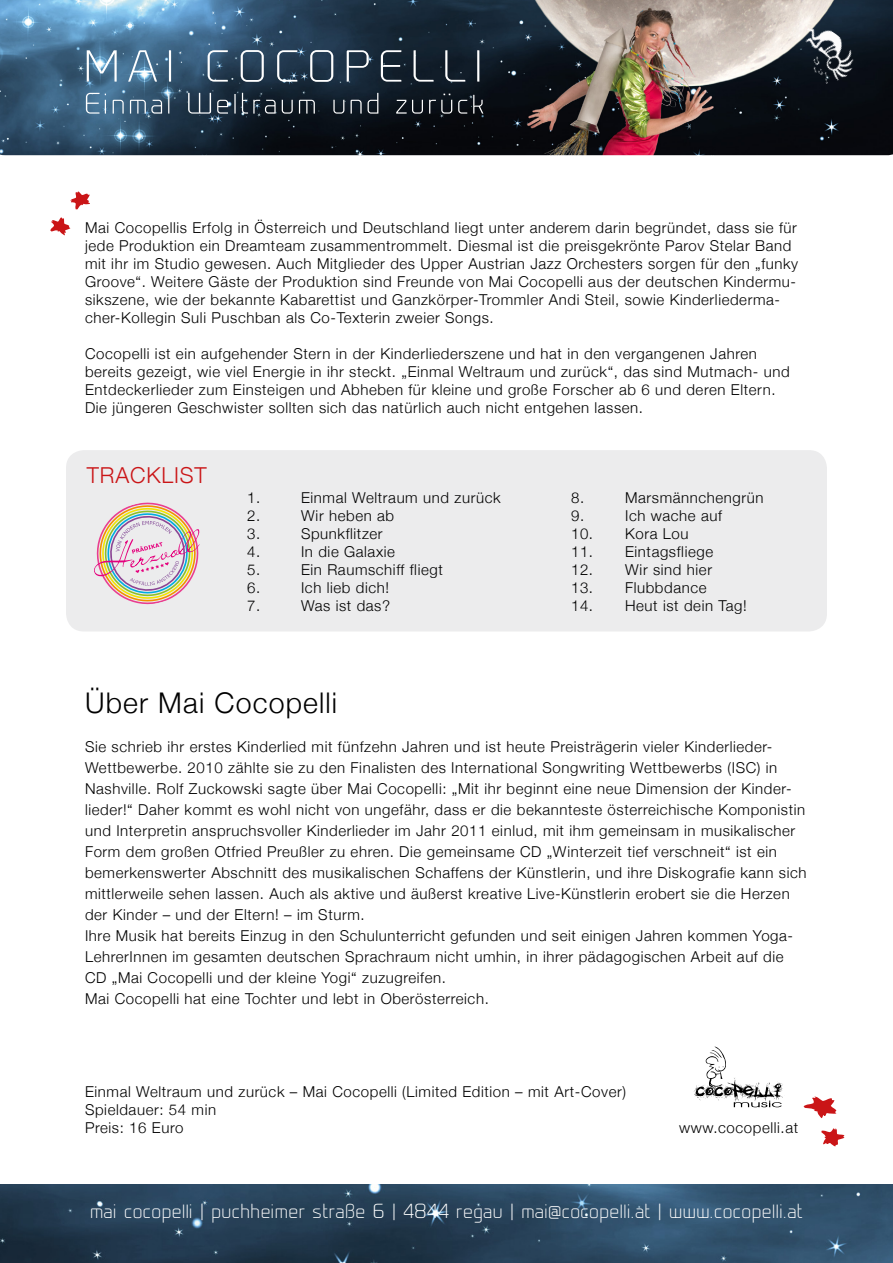
<style>
.page{position:relative;width:893px;height:1263px;background:#fff}
.page>*{position:absolute;margin:0;border:0;box-sizing:border-box;transform-origin:0 0}
.t1{font:300 28.5px "Helvetica Neue";letter-spacing:.04em;color:#000}
.t2{font:300 21.9px "Helvetica Neue";letter-spacing:.04em;color:#ca1517}
.t3{font:300 18.9px "Prime";letter-spacing:.02em;color:#fff}
.t4{font:300 15px/21px "Helvetica Neue";letter-spacing:.04em;color:#000}
</style>
<div class="page">
<div style="left:66px;top:450px;width:761px;height:181px;background:#ececed;border-radius:18px"></div>
<img style="left:0;top:1184px;width:893px;height:79px">
<svg style="left:694px;top:1046px;width:89px;height:61px"></svg>
<svg style="left:50px;top:217px;width:21px;height:18px"></svg>
<svg style="left:70px;top:191px;width:20px;height:19px"></svg>
<svg style="left:821px;top:1128px;width:23px;height:18px"></svg>
<svg style="left:803px;top:1096px;width:33px;height:22px"></svg>
<svg style="left:94px;top:502px;width:106px;height:103px"></svg>
<img style="left:0;top:0;width:893px;height:155px">
<img style="left:788px;top:19px;width:75px;height:72px">
<svg style="left:86px;top:93px;width:397px;height:21px;background:#364654"></svg>
<svg style="left:87px;top:50px;width:392px;height:32px;background:#445b6e"></svg>
<p class="t4" style="left:85px;top:218px;width:715px;line-height:18px">Mai Cocopellis Erfolg in Österreich und Deutschland liegt unter anderem darin begründet, dass sie für jede Produktion ein Dreamteam zusammentrommelt. Diesmal ist die preisgekrönte Parov Stelar Band mit ihr im Studio gewesen. Auch Mitglieder des Upper Austrian Jazz Orchesters sorgen für den „funky Groove“. Weitere Gäste der Produktion sind Freunde von Mai Cocopelli aus der deutschen Kindermu&shy;sikszene, wie der bekannte Kabarettist und Ganzkörper-Trommler Andi Steil, sowie Kinderliederma&shy;cher-Kollegin Suli Puschban als Co-Texterin zweier Songs.</p>
<p class="t4" style="left:85px;top:344px;width:706px;line-height:18px">Cocopelli ist ein aufgehender Stern in der Kinderliederszene und hat in den vergangenen Jahren bereits gezeigt, wie viel Energie in ihr steckt. „Einmal Weltraum und zurück“, das sind Mutmach- und Entdeckerlieder zum Einsteigen und Abheben für kleine und große Forscher ab 6 und deren Eltern.<br>Die jüngeren Geschwister sollten sich das natürlich auch nicht entgehen lassen.</p>
<h2 class="t2" style="left:87px;top:457px;width:122px">TRACKLIST</h2>
<p class="t4" style="left:247px;top:486px;width:15px">1.</p>
<p class="t4" style="left:301px;top:486px;width:201px">Einmal Weltraum und zurück</p>
<p class="t4" style="left:571px;top:486px;width:15px">8.</p>
<p class="t4" style="left:625px;top:486px;width:140px">Marsmännchengrün</p>
<p class="t4" style="left:247px;top:504px;width:15px">2.</p>
<p class="t4" style="left:301px;top:504px;width:95px">Wir heben ab</p>
<p class="t4" style="left:571px;top:504px;width:15px">9.</p>
<p class="t4" style="left:625px;top:504px;width:98px">Ich wache auf</p>
<p class="t4" style="left:247px;top:522px;width:15px">3.</p>
<p class="t4" style="left:301px;top:522px;width:83px">Spunkflitzer</p>
<p class="t4" style="left:571px;top:522px;width:119px">10. Kora Lou</p>
<p class="t4" style="left:247px;top:540px;width:15px">4.</p>
<p class="t4" style="left:301px;top:540px;width:95px">In die Galaxie</p>
<p class="t4" style="left:571px;top:540px;width:144px">11. Eintagsfliege</p>
<p class="t4" style="left:247px;top:558px;width:15px">5.</p>
<p class="t4" style="left:301px;top:558px;width:143px">Ein Raumschiff fliegt</p>
<p class="t4" style="left:571px;top:558px;width:142px">12. Wir sind hier</p>
<p class="t4" style="left:247px;top:576px;width:15px">6.</p>
<p class="t4" style="left:301px;top:576px;width:90px">Ich lieb dich!</p>
<p class="t4" style="left:571px;top:576px;width:137px">13. Flubbdance</p>
<p class="t4" style="left:247px;top:594px;width:15px">7.</p>
<p class="t4" style="left:301px;top:594px;width:91px">Was ist das?</p>
<p class="t4" style="left:571px;top:594px;width:177px">14. Heut ist dein Tag!</p>
<h1 class="t1" style="left:85px;top:680px;width:254px">Über Mai Cocopelli</h1>
<p class="t4" style="left:85px;top:736px;width:723px">Sie schrieb ihr erstes Kinderlied mit fünfzehn Jahren und ist heute Preisträgerin vieler Kinderlieder-Wettbewerbe. 2010 zählte sie zu den Finalisten des International Songwriting Wettbewerbs (ISC) in Nashville. Rolf Zuckowski sagte über Mai Cocopelli: „Mit ihr beginnt eine neue Dimension der Kinder&shy;lieder!“ Daher kommt es wohl nicht von ungefähr, dass er die bekannteste österreichische Komponistin und Interpretin anspruchsvoller Kinderlieder im Jahr 2011 einlud, mit ihm gemeinsam in musikalischer Form dem großen Otfried Preußler zu ehren. Die gemeinsame CD „Winterzeit tief verschneit“ ist ein bemerkenswerter Abschnitt des musikalischen Schaffens der Künstlerin, und ihre Diskografie kann sich mittlerweile sehen lassen. Auch als aktive und äußerst kreative Live-Künstlerin erobert sie die Herzen der Kinder – und der Eltern! – im Sturm.<br>Ihre Musik hat bereits Einzug in den Schulunterricht gefunden und seit einigen Jahren kommen Yoga-LehrerInnen im gesamten deutschen Sprachraum nicht umhin, in ihrer pädagogischen Arbeit auf die CD „Mai Cocopelli und der kleine Yogi“ zuzugreifen.<br>Mai Cocopelli hat eine Tochter und lebt in Oberösterreich.</p>
<p class="t4" style="left:85px;top:1082px;width:542px;line-height:18px">Einmal Weltraum und zurück – Mai Cocopelli (Limited Edition – mit Art-Cover)<br>Spieldauer: 54 min<br>Preis: 16 Euro</p>
<p class="t4" style="left:679px;top:1117px;width:121px">www.cocopelli.at</p>
<p class="t3" style="left:90px;top:1200px;width:714px">mai cocopelli | puchheimer straße 6 | 4844 regau | mai@cocopelli.at | www.cocopelli.at</p>
</div>
